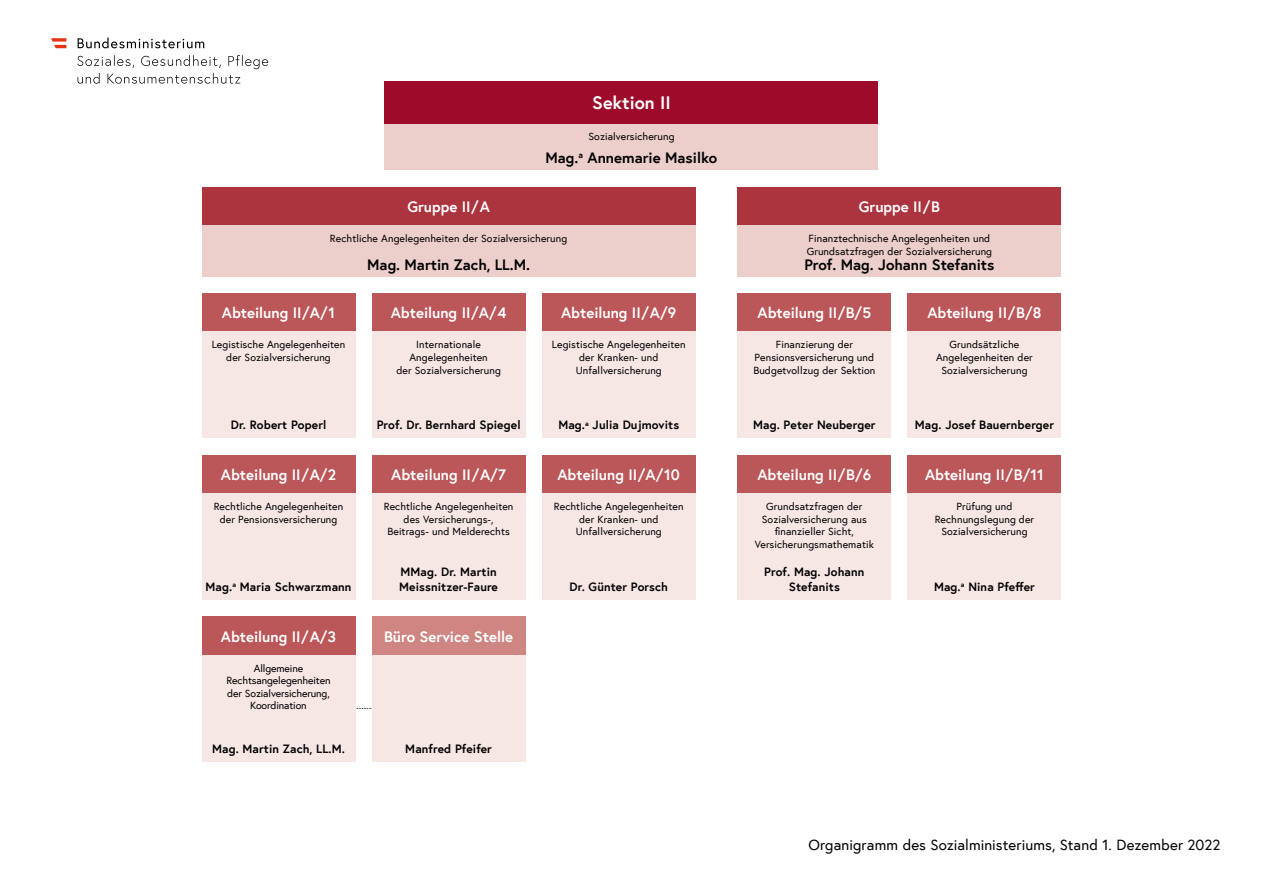
<style>
.page{position:relative;width:1263px;height:893px;background:#fff}
.page>*{position:absolute;margin:0;border:0;box-sizing:border-box;transform-origin:0 0}
.Sektion{font:700 18px "Europa Austria";color:#fff}
.Abteilung{font:700 15px "Europa Austria";color:#fff}
.t1{font:15px "Europa Austria";letter-spacing:.005em;color:#000}
.Name_Gruppe{font:700 15px "Europa Austria";color:#000}
.Name_SektionschefIn{font:700 15px "Europa Austria";color:#000}
.Gruppe{font:700 15px "Europa Austria";color:#fff}
.Kompetenzstelle{font:700 15px "Europa Austria";color:#fff}
.Name_Abteilung{font:700 12px/15px "Europa Austria";letter-spacing:.01em;color:#000}
.Bezeichnung_Abteilun{font:10.5px/12.6px "Europa Austria";letter-spacing:.01em;color:#000;text-align:center}
.Bezeichnung_Abteilun-2{font:10.5px/12.6px "Europa Austria";letter-spacing:-.01em;color:#000;text-align:center}
</style>
<div class="page">
<svg style="left:77px;top:55px;width:191px;height:29px"></svg>
<svg style="left:78px;top:38px;width:126px;height:10px"></svg>
<svg style="left:51px;top:38px;width:15px;height:10px"></svg>
<svg style="left:355px;top:708px;width:17px;height:1px"></svg>
<div style="left:372px;top:617px;width:153px;height:38px;background:#cf8682"></div>
<div style="left:372px;top:655px;width:153px;height:106px;background:#f6e6e4"></div>
<div style="left:202px;top:293px;width:153px;height:39px;background:#bb5659"></div>
<div style="left:202px;top:332px;width:153px;height:106px;background:#f6e6e4"></div>
<div style="left:738px;top:455px;width:153px;height:38px;background:#bb5659"></div>
<div style="left:738px;top:493px;width:153px;height:107px;background:#f6e6e4"></div>
<div style="left:372px;top:455px;width:153px;height:38px;background:#bb5659"></div>
<div style="left:908px;top:293px;width:153px;height:39px;background:#bb5659"></div>
<div style="left:908px;top:455px;width:153px;height:38px;background:#bb5659"></div>
<div style="left:372px;top:493px;width:153px;height:107px;background:#f6e6e4"></div>
<div style="left:908px;top:332px;width:153px;height:106px;background:#f6e6e4"></div>
<div style="left:908px;top:493px;width:153px;height:107px;background:#f6e6e4"></div>
<div style="left:372px;top:293px;width:153px;height:39px;background:#bb5659"></div>
<div style="left:202px;top:455px;width:153px;height:38px;background:#bb5659"></div>
<div style="left:738px;top:293px;width:153px;height:39px;background:#bb5659"></div>
<div style="left:738px;top:332px;width:153px;height:106px;background:#f6e6e4"></div>
<div style="left:372px;top:332px;width:153px;height:106px;background:#f6e6e4"></div>
<div style="left:202px;top:493px;width:153px;height:107px;background:#f6e6e4"></div>
<div style="left:542px;top:293px;width:153px;height:39px;background:#bb5659"></div>
<div style="left:542px;top:332px;width:153px;height:106px;background:#f6e6e4"></div>
<div style="left:202px;top:617px;width:153px;height:38px;background:#bb5659"></div>
<div style="left:202px;top:655px;width:153px;height:106px;background:#f6e6e4"></div>
<div style="left:542px;top:455px;width:153px;height:38px;background:#bb5659"></div>
<div style="left:542px;top:493px;width:153px;height:107px;background:#f6e6e4"></div>
<div style="left:202px;top:187px;width:493px;height:38px;background:#ac343f"></div>
<div style="left:738px;top:187px;width:323px;height:38px;background:#ac343f"></div>
<div style="left:202px;top:225px;width:493px;height:51px;background:#ecceca"></div>
<div style="left:738px;top:225px;width:323px;height:51px;background:#ecceca"></div>
<div style="left:385px;top:123px;width:493px;height:47px;background:#ecceca"></div>
<div style="left:385px;top:81px;width:493px;height:42px;background:#9e0b2a"></div>
<h1 class="Sektion" style="left:592px;top:90px;width:80px">Sektion II</h1>
<h2 class="Bezeichnung_Abteilun" style="left:588px;top:130px;width:88px">Sozialversicherung</h2>
<p class="Name_SektionschefIn" style="left:545px;top:148px;width:173px">Mag.<sup>a</sup> Annemarie Masilko</p>
<h1 class="Gruppe" style="left:407px;top:197px;width:84px">Gruppe II/A</h1>
<h1 class="Gruppe" style="left:859px;top:197px;width:83px">Gruppe II/B</h1>
<h2 class="Bezeichnung_Abteilun" style="left:330px;top:232px;width:239px">Rechtliche Angelegenheiten der Sozialversicherung</h2>
<h2 class="Bezeichnung_Abteilun" style="left:807px;top:232px;width:187px;text-align:left">Finanztechnische Angelegenheiten und<br>Grundsatzfragen der Sozialversicherung</h2>
<p class="Name_Gruppe" style="left:367px;top:254px;width:164px">Mag. Martin Zach, LL.M.</p>
<p class="Name_Gruppe" style="left:804px;top:254px;width:191px">Prof. Mag. Johann Stefanits</p>
<h1 class="Abteilung" style="left:222px;top:303px;width:115px">Abteilung II/A/1</h1>
<h2 class="Bezeichnung_Abteilun" style="left:212px;top:338px;width:135px">Legistische Angelegenheiten der Sozialversicherung</h2>
<h1 class="Abteilung" style="left:391px;top:303px;width:117px">Abteilung II/A/4</h1>
<h2 class="Bezeichnung_Abteilun" style="left:396px;top:338px;width:106px">Internationale<br>Angelegenheiten<br>der Sozialversicherung</h2>
<h1 class="Abteilung" style="left:561px;top:303px;width:117px">Abteilung II/A/9</h1>
<h2 class="Bezeichnung_Abteilun" style="left:552px;top:338px;width:135px">Legistische Angelegenheiten der Kranken- und<br>Unfallversicherung</h2>
<h1 class="Abteilung" style="left:757px;top:303px;width:115px">Abteilung II/B/5</h1>
<h2 class="Bezeichnung_Abteilun" style="left:753px;top:338px;width:123px">Finanzierung der<br>Pensionsversicherung und<br>Budgetvollzug der Sektion</h2>
<h1 class="Abteilung" style="left:927px;top:303px;width:116px">Abteilung II/B/8</h1>
<h2 class="Bezeichnung_Abteilun" style="left:936px;top:338px;width:98px">Grundsätzliche<br>Angelegenheiten der<br>Sozialversicherung</h2>
<p class="Name_Abteilung" style="left:231px;top:417px;width:97px">Dr. Robert Poperl</p>
<p class="Name_Abteilung" style="left:377px;top:417px;width:145px">Prof. Dr. Bernhard Spiegel</p>
<p class="Name_Abteilung" style="left:558px;top:417px;width:122px">Mag.<sup>a</sup> Julia Dujmovits</p>
<p class="Name_Abteilung" style="left:753px;top:417px;width:124px">Mag. Peter Neuberger</p>
<p class="Name_Abteilung" style="left:915px;top:417px;width:141px">Mag. Josef Bauernberger</p>
<h1 class="Abteilung" style="left:221px;top:464px;width:117px">Abteilung II/A/2</h1>
<h2 class="Bezeichnung_Abteilun" style="left:214px;top:500px;width:131px">Rechtliche Angelegenheiten der Pensionsversicherung</h2>
<h1 class="Abteilung" style="left:391px;top:464px;width:116px">Abteilung II/A/7</h1>
<h2 class="Bezeichnung_Abteilun" style="left:384px;top:500px;width:131px">Rechtliche Angelegenheiten des Versicherungs-,<br>Beitrags- und Melderechts</h2>
<h1 class="Abteilung" style="left:557px;top:464px;width:124px">Abteilung II/A/10</h1>
<h2 class="Bezeichnung_Abteilun" style="left:554px;top:500px;width:131px">Rechtliche Angelegenheiten der Kranken- und<br>Unfallversicherung</h2>
<h1 class="Abteilung" style="left:757px;top:464px;width:115px">Abteilung II/B/6</h1>
<h2 class="Bezeichnung_Abteilun" style="left:755px;top:500px;width:121px">Grundsatzfragen der<br>Sozialversicherung aus finanzieller Sicht,<br>Versicherungsmathematik</h2>
<h1 class="Abteilung" style="left:925px;top:464px;width:120px">Abteilung II/B/11</h1>
<h2 class="Bezeichnung_Abteilun" style="left:935px;top:500px;width:101px">Prüfung und<br>Rechnungslegung der<br>Sozialversicherung</h2>
<p class="Name_Abteilung" style="left:205px;top:579px;width:148px">Mag.<sup>a</sup> Maria Schwarzmann</p>
<p class="Name_Abteilung" style="left:399px;top:564px;width:100px">MMag. Dr. Martin<br>Meissnitzer-Faure</p>
<p class="Name_Abteilung" style="left:569px;top:579px;width:100px">Dr. Günter Porsch</p>
<p class="Name_Abteilung" style="left:764px;top:564px;width:102px;text-align:center">Prof. Mag. Johann<br>Stefanits</p>
<p class="Name_Abteilung" style="left:934px;top:579px;width:102px">Mag.<sup>a</sup> Nina Pfeffer</p>
<h1 class="Abteilung" style="left:221px;top:626px;width:117px">Abteilung II/A/3</h1>
<h2 class="Bezeichnung_Abteilun-2" style="left:226px;top:661px;width:106px">Allgemeine<br>Rechtsangelegenheiten der Sozialversicherung,<br>Koordination</h2>
<h1 class="Kompetenzstelle" style="left:384px;top:626px;width:131px">Büro Service Stelle</h1>
<p class="Name_Abteilung" style="left:212px;top:741px;width:134px">Mag. Martin Zach, LL.M.</p>
<p class="Name_Abteilung" style="left:405px;top:741px;width:88px">Manfred Pfeifer</p>
<h2 class="t1" style="left:808px;top:836px;width:414px">Organigramm des Sozialministeriums, Stand 1. Dezember 2022</h2>
</div>
